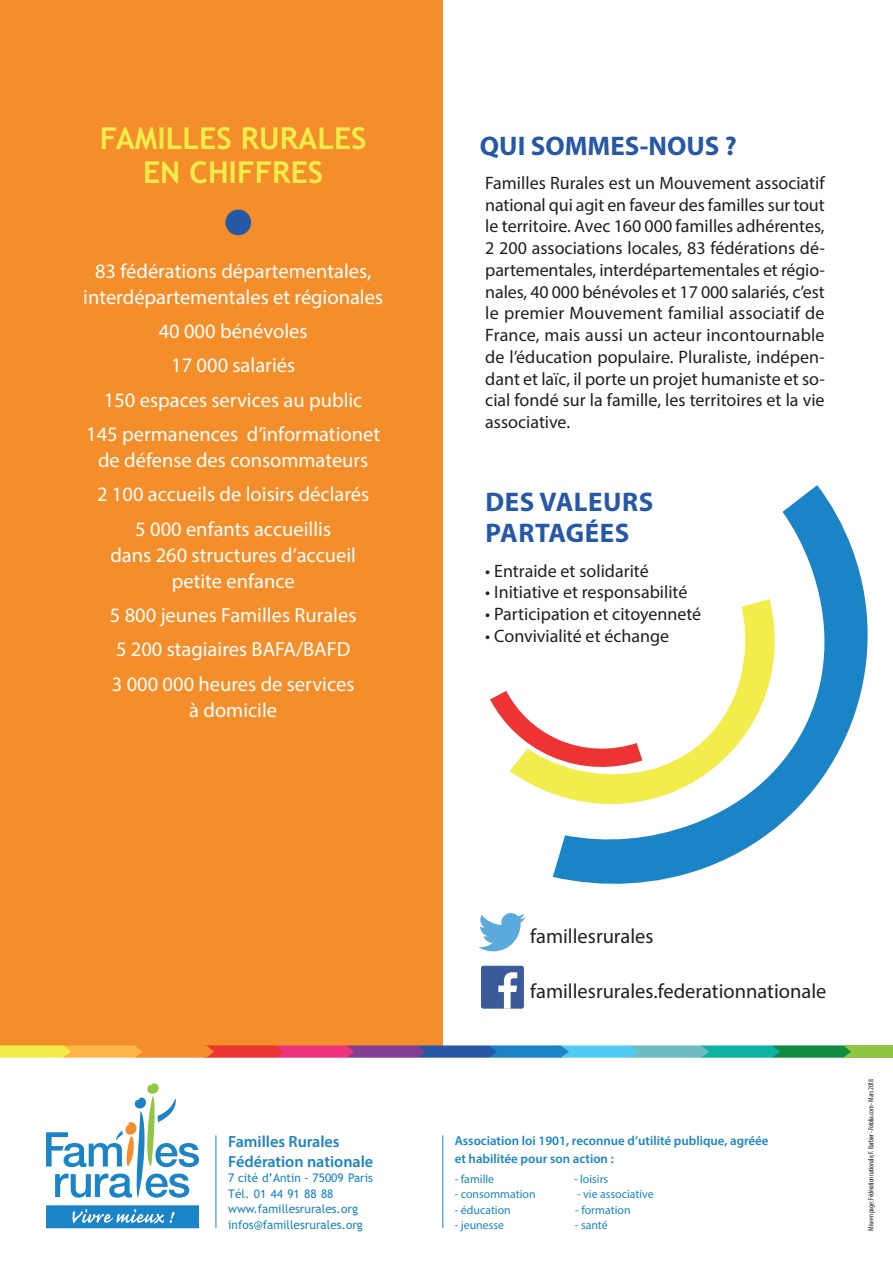
<style>
.page{position:relative;width:893px;height:1263px;background:#fff}
.page>*{position:absolute;margin:0;border:0;box-sizing:border-box;transform-origin:0 0}
.t1{font:700 30.15px/34.5px "Trebuchet MS";color:#f3ed4c;text-align:center}
.t2{font:700 27px/30.8px "Myriad Pro";letter-spacing:.02em;color:#2758a7}
.t3{font:700 27px "Myriad Pro";color:#2758a7}
.t4{font:20.55px/34.3px "Myriad Pro";color:#fff;text-align:center}
.t5{font:20.55px "Myriad Pro";color:#231f20}
.t6{font:18px/21.8px "Myriad Pro";color:#231f20;text-align:justify}
.t7{font:600 16.2px/19.8px "Myriad Pro";color:#1b84c6}
.t8{font:600 12.9px/18px "Myriad Pro";color:#1b84c6}
.t9{font:11.85px/15.5px "Trebuchet MS";color:#1b84c6}
.t10{font:11.85px "Myriad Pro";color:#1b84c6}
.t11{font:condensed 7.65px "Myriad Pro";letter-spacing:-.03em;color:#231f20}
</style>
<div class="page">
<div style="left:0;top:0;width:442px;height:1051px;background:#f48e2b"></div>
<svg style="left:553px;top:485px;width:315px;height:399px"></svg>
<svg style="left:490px;top:691px;width:20px;height:37px"></svg>
<svg style="left:510px;top:599px;width:265px;height:208px"></svg>
<div style="left:843px;top:1045px;width:50px;height:13px;background:#91c643"></div>
<svg style="left:0;top:1045px;width:851px;height:13px"></svg>
<div style="left:481px;top:966px;width:43px;height:43px;background:#3b5a9a;border-radius:2px"></div>
<svg style="left:498px;top:972px;width:19px;height:37px"></svg>
<svg style="left:478px;top:913px;width:47px;height:38px"></svg>
<hr style="left:215px;top:1135px;width:1px;height:93px;background:#1b84c6">
<hr style="left:442px;top:1135px;width:1px;height:93px;background:#1b84c6">
<svg style="left:46px;top:1205px;width:153px;height:23px"></svg>
<svg style="left:46px;top:1083px;width:153px;height:115px"></svg>
<div style="left:225px;top:210px;width:26px;height:25px;background:#2758a7;border-radius:50%"></div>
<h1 class="t1" style="left:100px;top:121px;width:268px">FAMILLES RURALES<br>EN CHIFFRES</h1>
<p class="t4" style="left:83px;top:259px;width:301px;line-height:26px">83 fédérations départementales, interdépartementales et régionales</p>
<p class="t4" style="left:86px;top:315px;width:295px">40 000 bénévoles<br>17 000 salariés<br>150 espaces services au public<br>145 permanences d’informationet</p>
<p class="t4" style="left:97px;top:444px;width:274px">de défense des consommateurs<br>2 100 accueils de loisirs déclarés<br>5 000 enfants accueillis</p>
<p class="t4" style="left:110px;top:543px;width:247px;line-height:26px">dans 260 structures d’accueil petite enfance</p>
<p class="t4" style="left:110px;top:599px;width:248px;text-align:left">5 800 jeunes Familles Rurales<br>5 200 stagiaires BAFA/BAFD<br>3 000 000 heures de services</p>
<p class="t4" style="left:189px;top:694px;width:89px">à domicile</p>
<h2 class="t3" style="left:480px;top:136px;width:259px">QUI SOMMES-NOUS ?</h2>
<p class="t6" style="left:485px;top:173px;width:341px">Familles Rurales est un Mouvement associatif national qui agit en faveur des familles sur tout le territoire. Avec 160 000 familles adhérentes, 2 200 associations locales, 83 fédérations dé&shy;partementales, interdépartementales et régio&shy;nales, 40 000 bénévoles et 17 000 salariés, c’est le premier Mouvement familial associatif de France, mais aussi un acteur incontournable de l’éducation populaire. pluraliste, indépen&shy;dant et laïc, il porte un projet humaniste et so&shy;cial fondé sur la famille, les territoires et la vie associative.</p>
<h2 class="t2" style="left:486px;top:489px;width:169px">DES VALEURS<br>PARTAGÉES</h2>
<p class="t6" style="left:485px;top:561px;width:165px">• entraide et solidarité</p>
<p class="t6" style="left:485px;top:583px;width:204px">• Initiative et responsabilité</p>
<p class="t6" style="left:485px;top:605px;width:218px">• participation et citoyenneté</p>
<p class="t6" style="left:485px;top:626px;width:185px">• Convivialité et échange</p>
<p class="t7" style="left:228px;top:1133px;width:147px">Familles Rurales<br>Fédération nationale</p>
<p class="t9" style="left:228px;top:1170px;width:146px">7 cité d’Antin - 75009 Paris<br>Tél. 01 44 91 88 88 www.famillesrurales.org infos@famillesrurales.org</p>
<p class="t5" style="left:530px;top:928px;width:125px">famillesrurales</p>
<p class="t5" style="left:530px;top:983px;width:298px">famillesrurales.federationnationale</p>
<p class="t8" style="left:455px;top:1133px;width:315px">Association loi 1901, reconnue d’utilité publique, agréée et habilitée pour son action :</p>
<p class="t10" style="left:455px;top:1174px;width:41px">- famille</p>
<p class="t10" style="left:574px;top:1174px;width:36px">- loisirs</p>
<p class="t10" style="left:455px;top:1190px;width:82px">- consommation</p>
<p class="t10" style="left:577px;top:1190px;width:78px">- vie associative</p>
<p class="t10" style="left:455px;top:1205px;width:58px">- éducation</p>
<p class="t10" style="left:575px;top:1205px;width:57px">- formation</p>
<p class="t10" style="left:455px;top:1221px;width:51px">- jeunesse</p>
<p class="t10" style="left:575px;top:1221px;width:34px">- santé</p>
<p class="t11" style="left:868px;top:1231px;width:153px;rotate:-90deg">Miseenpage:Fédérationnationale,F. Barbier-Fotolia.com-Mars2018</p>
</div>
